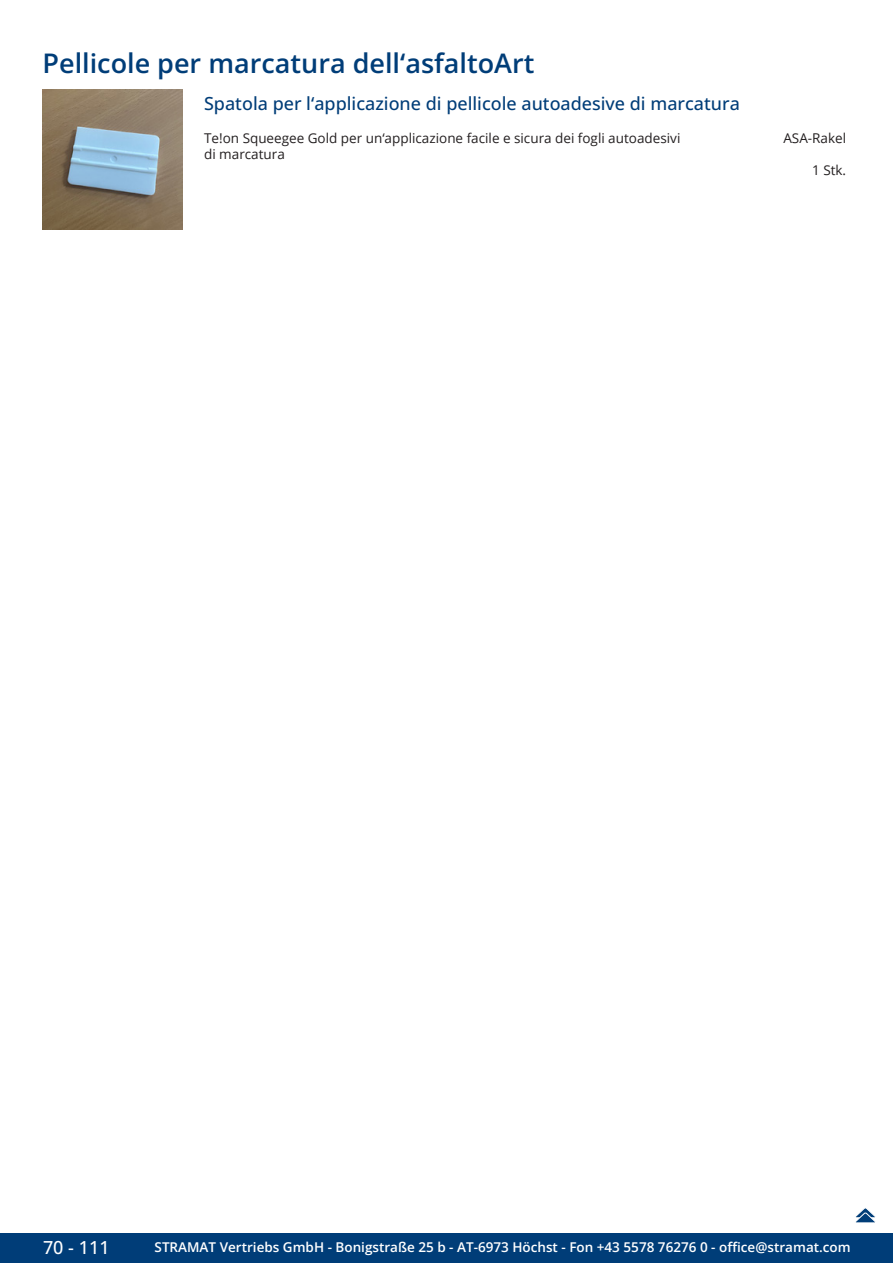
<style>
.page{position:relative;width:893px;height:1263px;background:#fff}
.page>*{position:absolute;margin:0;border:0;box-sizing:border-box;transform-origin:0 0}
.GruppeName{font:600 27px "Open Sans";color:#003d78}
.ArtikelName{font:500 18px "Open Sans";color:#003d78}
.t1{font:500 18px "Open Sans";color:#fff}
.t2{font:600 13.5px "Open Sans";color:#fff}
.Beschreibung{font:13.5px/16.2px "Open Sans";color:#231f20}
.ArtikelNummer{font:13.5px "Open Sans";color:#231f20}
</style>
<div class="page">
<div style="left:0;top:1233px;width:893px;height:30px;background:#003d78"></div>
<img style="left:43px;top:89px;width:140px;height:141px">
<svg style="left:855px;top:1208px;width:21px;height:15px"></svg>
<p class="GruppeName" style="left:43px;top:44px;width:493px">Pellicole per marcatura dell‘asfaltoArt</p>
<p class="ArtikelName" style="left:204px;top:91px;width:537px">Spatola per l‘applicazione di pellicole autoadesive di marcatura</p>
<p class="Beschreibung" style="left:204px;top:129px;width:478px">Te!on Squeegee Gold per un‘applicazione facile e sicura dei fogli autoadesivi di marcatura</p>
<p class="ArtikelNummer" style="left:783px;top:128px;width:64px">ASA-Rakel</p>
<p class="ArtikelNummer" style="left:812px;top:161px;width:36px">1 Stk.</p>
<h2 class="t1" style="left:43px;top:1234px;width:68px">70 - 111</h2>
<p class="t2" style="left:155px;top:1238px;width:698px">STRAMAT Vertriebs GmbH - Bonigstraße 25 b - AT-6973 Höchst - Fon +43 5578 76276 0 - office@stramat.com</p>
</div>
